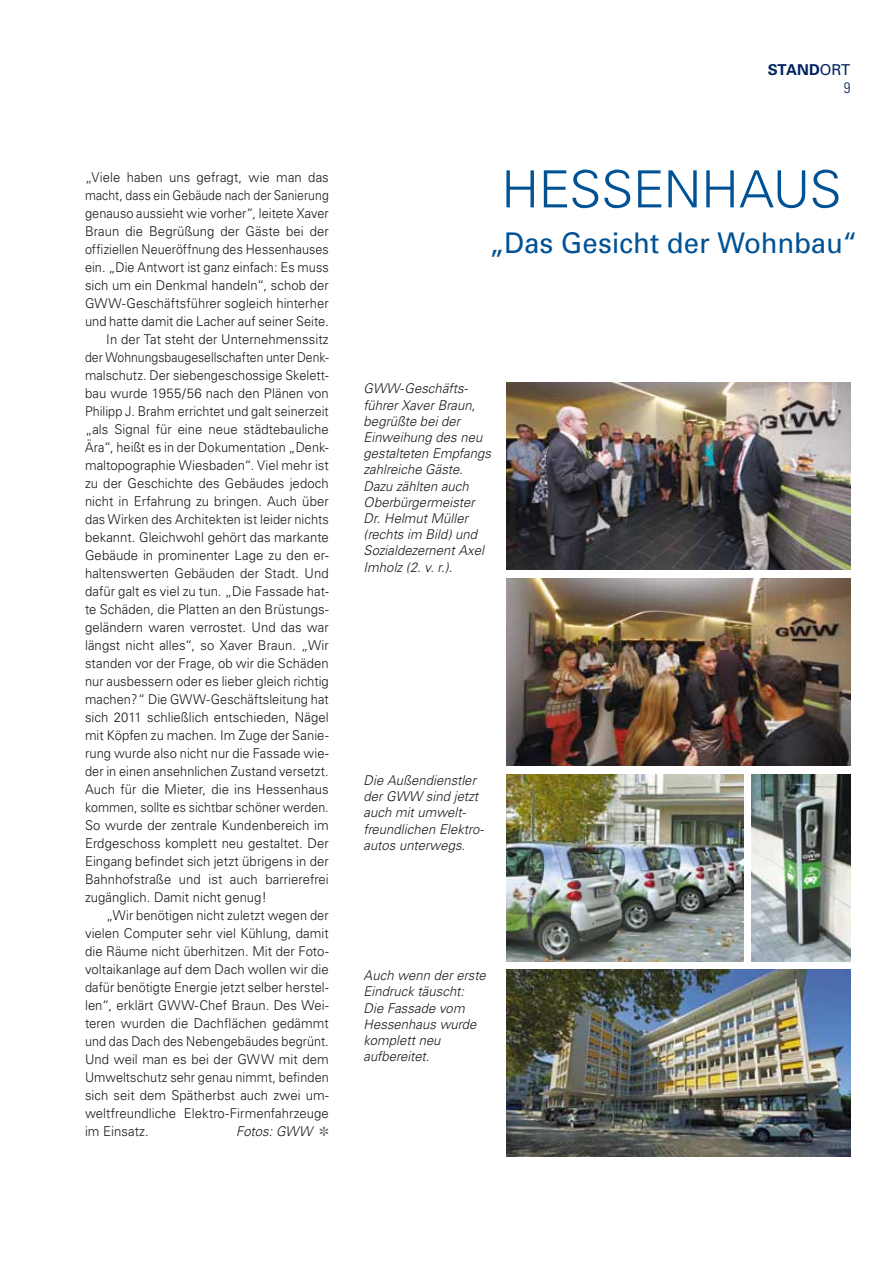
<style>
.page{position:relative;width:893px;height:1263px;background:#fff}
.page>*{position:absolute;margin:0;border:0;box-sizing:border-box;transform-origin:0 0}
.t1{font:300 51.3px "Univers";color:#005294}
.t2{font:28.5px "Univers";letter-spacing:-.005em;color:#005294}
.t3{font:700 15px/18px "Univers";letter-spacing:-.005em;color:#00225f;text-align:right}
.t4{font:300 13.5px "Univers";letter-spacing:.005em;color:#1a171c}
.t5{font:italic 300 13.5px/16.2px "Univers";letter-spacing:.005em;color:#1a171c}
.t6{font:300 13.5px "Univers";letter-spacing:.005em;color:#1a171c;scale:.94 1}
.t7{font:300 13.5px "Univers";letter-spacing:.005em;color:#1a171c;scale:.95 1}
.t8{font:300 13.5px "Univers";letter-spacing:.005em;color:#1a171c;scale:.93 1}
.t9{font:300 13.5px "Univers";letter-spacing:.005em;color:#1a171c;scale:.91 1}
.t10{font:300 13.5px "Univers";letter-spacing:.005em;color:#1a171c;scale:.96 1}
.t11{font:300 13.5px "Univers";letter-spacing:.005em;color:#1a171c;scale:.92 1}
.s1{color:#707172}
.s2{font-weight:400}
.s3{font-weight:300;font-stretch:condensed}
</style>
<div class="page">
<img style="left:506px;top:383px;width:344px;height:187px">
<img style="left:506px;top:578px;width:344px;height:187px">
<img style="left:506px;top:969px;width:344px;height:188px">
<img style="left:506px;top:774px;width:237px;height:187px">
<img style="left:751px;top:774px;width:99px;height:187px">
<p class="t4" style="left:85px;top:169px;width:245px">„Viele haben uns gefragt, wie man das</p>
<p class="t9" style="left:85px;top:187px;width:269px">macht, dass ein Gebäude nach der Sanierung</p>
<p class="t6" style="left:85px;top:205px;width:261px">genauso aussieht wie vorher“, leitete Xaver</p>
<p class="t4" style="left:85px;top:223px;width:245px">Braun die Begrüßung der Gäste bei der</p>
<p class="t8" style="left:85px;top:241px;width:264px">offiziellen Neueröffnung des Hessenhauses</p>
<p class="t6" style="left:85px;top:259px;width:261px">ein. „Die Antwort ist ganz einfach: Es muss</p>
<p class="t4" style="left:85px;top:277px;width:245px">sich um ein Denkmal handeln“, schob der</p>
<p class="t4" style="left:85px;top:295px;width:245px">GWW-Geschäftsführer sogleich hinterher</p>
<p class="t7" style="left:85px;top:313px;width:258px">und hatte damit die Lacher auf seiner Seite.</p>
<p class="t4" style="left:106px;top:331px;width:224px">In der Tat steht der Unternehmenssitz</p>
<p class="t9" style="left:85px;top:349px;width:269px">der Wohnungsbaugesellschaften unter Denk-</p>
<p class="t6" style="left:85px;top:367px;width:261px">malschutz. Der siebengeschossige Skelett-</p>
<p class="t4" style="left:85px;top:385px;width:245px">bau wurde 1955/56 nach den Plänen von</p>
<p class="t8" style="left:85px;top:403px;width:264px">Philipp J. Brahm errichtet und galt seinerzeit</p>
<p class="t4" style="left:85px;top:421px;width:245px">„als Signal für eine neue städtebauliche</p>
<p class="t6" style="left:85px;top:439px;width:261px">Ära“, heißt es in der Dokumentation „Denk-</p>
<p class="t4" style="left:85px;top:457px;width:245px">maltopographie Wiesbaden“. Viel mehr ist</p>
<p class="t4" style="left:85px;top:475px;width:245px">zu der Geschichte des Gebäudes jedoch</p>
<p class="t4" style="left:85px;top:493px;width:245px">nicht in Erfahrung zu bringen. Auch über</p>
<p class="t7" style="left:85px;top:511px;width:258px">das Wirken des Architekten ist leider nichts</p>
<p class="t4" style="left:85px;top:529px;width:245px">bekannt. Gleichwohl gehört das markante</p>
<p class="t4" style="left:85px;top:547px;width:245px">Gebäude in prominenter Lage zu den er-</p>
<p class="t4" style="left:85px;top:565px;width:245px">haltenswerten Gebäuden der Stadt. Und</p>
<p class="t4" style="left:85px;top:583px;width:245px">dafür galt es viel zu tun. „Die Fassade hat-</p>
<p class="t4" style="left:85px;top:601px;width:245px">te Schäden, die Platten an den Brüstungs-</p>
<p class="t4" style="left:85px;top:619px;width:245px">geländern waren verrostet. Und das war</p>
<p class="t4" style="left:85px;top:637px;width:245px">längst nicht alles“, so Xaver Braun. „Wir</p>
<p class="t4" style="left:85px;top:655px;width:245px">standen vor der Frage, ob wir die Schäden</p>
<p class="t10" style="left:85px;top:673px;width:255px">nur ausbessern oder es lieber gleich richtig</p>
<p class="t7" style="left:85px;top:691px;width:258px">machen?“ Die GWW-Geschäftsleitung hat</p>
<p class="t4" style="left:85px;top:709px;width:245px">sich 2011 schließlich entschieden, Nägel</p>
<p class="t4" style="left:85px;top:727px;width:245px">mit Köpfen zu machen. Im Zuge der Sanie-</p>
<p class="t10" style="left:85px;top:745px;width:255px">rung wurde also nicht nur die Fassade wie-</p>
<p class="t6" style="left:85px;top:763px;width:261px">der in einen ansehnlichen Zustand versetzt.</p>
<p class="t4" style="left:85px;top:781px;width:245px">Auch für die Mieter, die ins Hessenhaus</p>
<p class="t11" style="left:85px;top:799px;width:266px">kommen, sollte es sichtbar schöner werden.</p>
<p class="t4" style="left:85px;top:817px;width:245px">So wurde der zentrale Kundenbereich im</p>
<p class="t4" style="left:85px;top:835px;width:245px">Erdgeschoss komplett neu gestaltet. Der</p>
<p class="t4" style="left:85px;top:853px;width:245px">Eingang befindet sich jetzt übrigens in der</p>
<p class="t4" style="left:85px;top:871px;width:245px">Bahnhofstraße und ist auch barrierefrei</p>
<p class="t4" style="left:85px;top:889px;width:184px">zugänglich. Damit nicht genug!</p>
<p class="t7" style="left:106px;top:907px;width:236px">„Wir benötigen nicht zuletzt wegen der</p>
<p class="t4" style="left:85px;top:925px;width:245px">vielen Computer sehr viel Kühlung, damit</p>
<p class="t4" style="left:85px;top:943px;width:245px">die Räume nicht überhitzen. Mit der Foto-</p>
<p class="t4" style="left:85px;top:961px;width:245px">voltaikanlage auf dem Dach wollen wir die</p>
<p class="t7" style="left:85px;top:979px;width:258px">dafür benötigte Energie jetzt selber herstel-</p>
<p class="t4" style="left:85px;top:997px;width:245px">len“, erklärt GWW-Chef Braun. Des Wei-</p>
<p class="t4" style="left:85px;top:1015px;width:245px">teren wurden die Dachflächen gedämmt</p>
<p class="t8" style="left:85px;top:1033px;width:264px">und das Dach des Nebengebäudes begrünt.</p>
<p class="t4" style="left:85px;top:1051px;width:245px">Und weil man es bei der GWW mit dem</p>
<p class="t6" style="left:85px;top:1069px;width:261px">Umweltschutz sehr genau nimmt, befinden</p>
<p class="t4" style="left:85px;top:1087px;width:245px">sich seit dem Spätherbst auch zwei um-</p>
<p class="t4" style="left:85px;top:1105px;width:245px">weltfreundliche Elektro-Firmenfahrzeuge</p>
<p class="t4" style="left:85px;top:1123px;width:65px">im Einsatz.</p>
<p class="t5" style="left:236px;top:1123px;width:94px">Fotos: GWW <span class="s1">✽</span></p>
<p class="t3" style="left:768px;top:61px;width:84px">STAND<span class="s2">ORT<br></span><span class="s3">9</span></p>
<h1 class="t1" style="left:501px;top:158px;width:71px">Hessenhaus</h1>
<h2 class="t2" style="left:489px;top:226px;width:370px">„Das Gesicht der Wohnbau“</h2>
<p class="t5" style="left:364px;top:381px;width:129px">GWW-Geschäfts&shy;führer Xaver Braun, begrüßte bei der<br>Einweihung des neu gestalteten Empfangs zahlreiche Gäste.<br>Dazu zählten auch<br>Oberbürgermeister<br>Dr. Helmut Müller (rechts im Bild) und<br>Sozialdezernent Axel<br>Imholz (2. v. r.).</p>
<p class="t5" style="left:364px;top:772px;width:122px">Die Außendienstler der GWW sind jetzt auch mit umwelt&shy;freundlichen Elektro&shy;autos unterwegs.</p>
<p class="t5" style="left:364px;top:967px;width:124px">Auch wenn der erste<br>Eindruck täuscht:<br>Die Fassade vom<br>Hessenhaus wurde komplett neu aufbereitet.</p>
</div>
